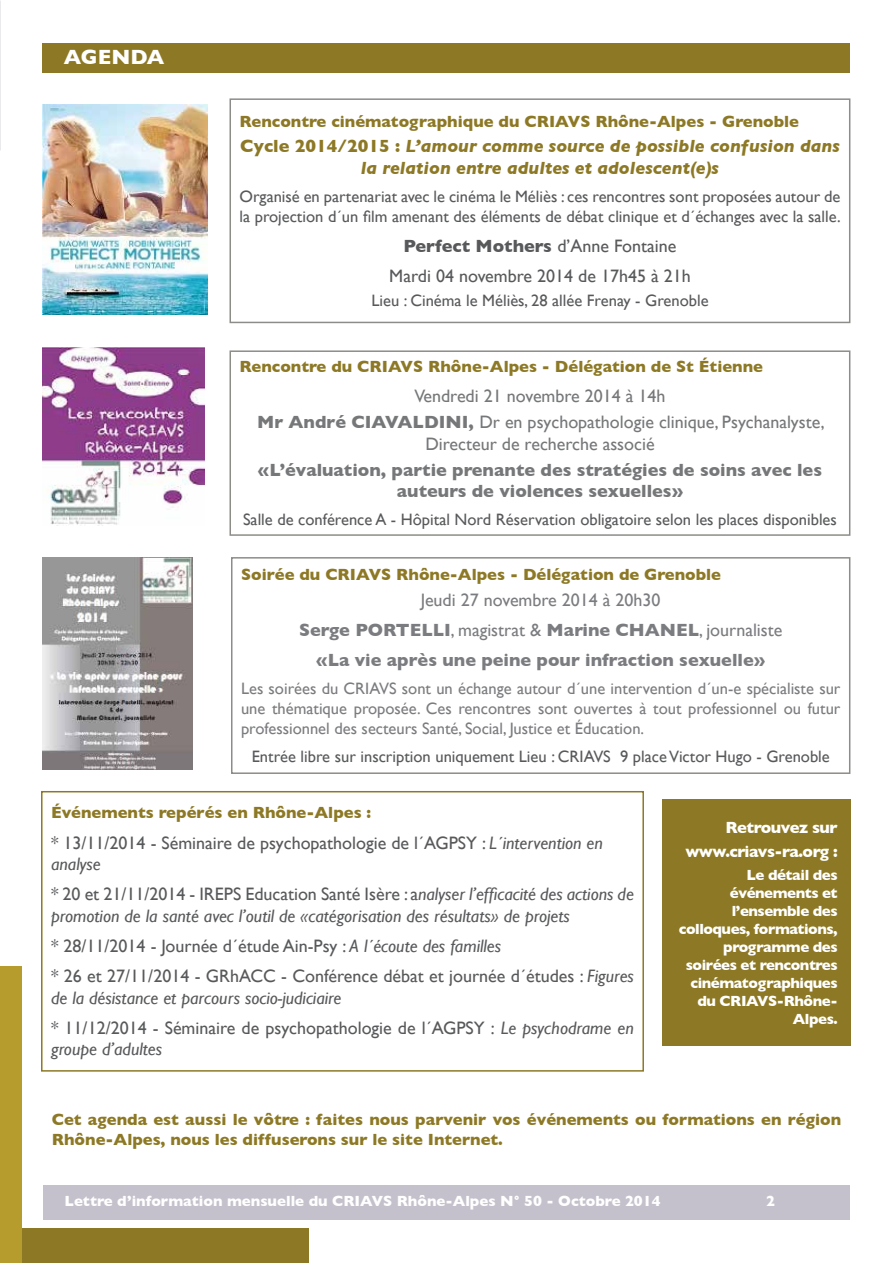
<style>
.page{position:relative;width:893px;height:1263px;background:#fff}
.page>*{position:absolute;margin:0;border:0;box-sizing:border-box;transform-origin:0 0}
.t1{font:700 21px "Gill Sans";color:#fff}
.t2{font:italic 18px/21.6px "Gill Sans";color:#58595b}
.t3{font:18px/30.2px "Gill Sans";color:#58595b}
.t4{font:700 18px/30.2px "Gill Sans";color:#7b7c7f;text-align:center}
.t5{font:18px/25.8px "Gill Sans";color:#757779;text-align:center}
.t6{font:italic 700 18px/21.6px "Gill Sans";color:#8d7925;text-align:center}
.t7{font:700 18px/21.6px "Gill Sans";color:#757779;text-align:center}
.t8{font:16.5px/19.8px "Gill Sans";color:#58595b}
.t9{font:700 16.5px/19.8px "Gill Sans";color:#8d7925}
.t10{font:16.5px/19.8px "Gill Sans";color:#7b7c7f;text-align:justify}
.t11{font:700 16.5px/24px "Gill Sans";letter-spacing:-.03em;color:#fff;text-align:right}
.t12{font:700 15px/18px "Gill Sans";letter-spacing:-.03em;color:#fff;text-align:right}
.t13{font:700 15px "Gill Sans";color:#fff}
.s1{font-style:normal}
.s2{font-weight:700}
.s3{font-weight:400}
.s4{font-style:italic}
</style>
<div class="page">
<div style="left:0;top:1229px;width:308px;height:34px;background:#8d7925"></div>
<div style="left:0;top:966px;width:21px;height:297px;background:#b59c2d"></div>
<div style="left:43px;top:1185px;width:807px;height:35px;background:#c5c1cc"></div>
<div style="left:43px;top:43px;width:807px;height:29px;background:#8d7925"></div>
<div style="left:231px;top:557px;width:619px;height:217px;border:2px solid #8d8c88"></div>
<img style="left:43px;top:557px;width:149px;height:213px">
<img style="left:43px;top:347px;width:161px;height:179px">
<img style="left:43px;top:105px;width:165px;height:210px">
<div style="left:229px;top:350px;width:621px;height:186px;border:2px solid #8d8c88"></div>
<div style="left:229px;top:98px;width:621px;height:225px;border:2px solid #8d8c88"></div>
<div style="left:41px;top:791px;width:603px;height:280px;border:2px solid #8d7925"></div>
<div style="left:662px;top:799px;width:188px;height:247px;background:#8d7925"></div>
<p class="t1" style="left:64px;top:45px;width:102px">AGENDA</p>
<p class="t9" style="left:239px;top:111px;width:561px">Rencontre cinématographique du CRIAVS Rhône-Alpes - Grenoble</p>
<p class="t6" style="left:240px;top:135px;width:601px"><span class="s1">Cycle 2014/2015 :</span> L’amour comme source de possible confusion dans la relation entre adultes et adolescent(e)s</p>
<p class="t8" style="left:239px;top:187px;width:603px">Organisé en partenariat avec le cinéma le Méliès : ces rencontres sont proposées autour de la projection d´un film amenant des éléments de débat clinique et d´échanges avec la salle.</p>
<p class="t3" style="left:389px;top:231px;width:303px;text-align:center"><span class="s2">Perfect Mothers</span> d’Anne Fontaine<br>Mardi 04 novembre 2014 de 17h45 à 21h</p>
<p class="t8" style="left:371px;top:291px;width:339px">Lieu : Cinéma le Méliès, 28 allée Frenay - Grenoble</p>
<p class="t9" style="left:239px;top:357px;width:525px">Rencontre du CRIAVS Rhône-Alpes - Délégation de St Étienne</p>
<p class="t5" style="left:257px;top:383px;width:569px">Vendredi 21 novembre 2014 à 14h<br><span class="s2">Mr André CIAVALDINI,</span> Dr en psychopathologie clinique, Psychanalyste,</p>
<p class="t5" style="left:425px;top:430px;width:231px">Directeur de recherche associé</p>
<p class="t7" style="left:258px;top:458px;width:566px">«L’évaluation, partie prenante des stratégies de soins avec les auteurs de violences sexuelles»</p>
<p class="t8" style="left:243px;top:510px;width:595px">Salle de conférence A - Hôpital Nord Réservation obligatoire selon les places disponibles</p>
<p class="t9" style="left:241px;top:564px;width:481px">Soirée du CRIAVS Rhône-Alpes - Délégation de Grenoble</p>
<p class="t4" style="left:299px;top:585px;width:485px"><span class="s3">Jeudi 27 novembre 2014 à 20h30<br></span>Serge PORTELLI<span class="s3">, magistrat &amp;</span> Marine CHANEL<span class="s3">, journaliste </span>«La vie après une peine pour infraction sexuelle»</p>
<p class="t10" style="left:241px;top:679px;width:601px">Les soirées du CRIAVS sont un échange autour d´une intervention d´un-e spécialiste sur une thématique proposée. Ces rencontres sont ouvertes à tout professionnel ou futur professionnel des secteurs Santé, Social, Justice et Éducation.</p>
<p class="t8" style="left:252px;top:747px;width:580px">Entrée libre sur inscription uniquement Lieu : CRIAVS 9 place Victor Hugo - Grenoble</p>
<p class="t9" style="left:51px;top:803px;width:322px">Événements repérés en Rhône-Alpes :</p>
<p class="t3" style="left:51px;top:831px;width:553px;line-height:21.6px">* 13/11/2014 - Séminaire de psychopathologie de l´AGPSY : <span class="s4">L´intervention en analyse</span></p>
<p class="t2" style="left:51px;top:883px;width:584px"><span class="s1">* 20 et 21/11/2014 - IREPS Education Santé Isère : a</span>nalyser l’efficacité des actions de promotion de la santé avec l’outil de «catégorisation des résultats» de projets</p>
<p class="t3" style="left:51px;top:931px;width:584px">* 28/11/2014 - Journée d´étude Ain-Psy : <span class="s4">A l´écoute des familles<br></span>* 26 et 27/11/2014 - GRhACC - Conférence débat et journée d´études : <span class="s4">Figures</span></p>
<p class="t2" style="left:51px;top:982px;width:584px;line-height:30.2px">de la désistance et parcours socio-judiciaire<br><span class="s1">* 11/12/2014 - Séminaire de psychopathologie de l´AGPSY :</span> Le psychodrame en</p>
<p class="t2" style="left:51px;top:1038px;width:113px">groupe d’adultes</p>
<p class="t11" style="left:685px;top:816px;width:154px">Retrouvez sur www.criavs-ra.org :</p>
<p class="t12" style="left:679px;top:865px;width:160px">Le détail des événements et l’ensemble des colloques, formations, programme des soirées et rencontres cinématographiques du CRIAVS-Rhône-<br>Alpes.</p>
<p class="t9" style="left:52px;top:1109px;width:791px">Cet agenda est aussi le vôtre : faites nous parvenir vos événements ou formations en région<br>Rhône-Alpes, nous les diffuserons sur le site Internet.</p>
<p class="t13" style="left:65px;top:1192px;width:598px">Lettre d’information mensuelle du CRIAVS Rhône-Alpes N° 50 - Octobre 2014</p>
<p class="t12" style="left:766px;top:1191px;width:10px">2</p>
</div>
